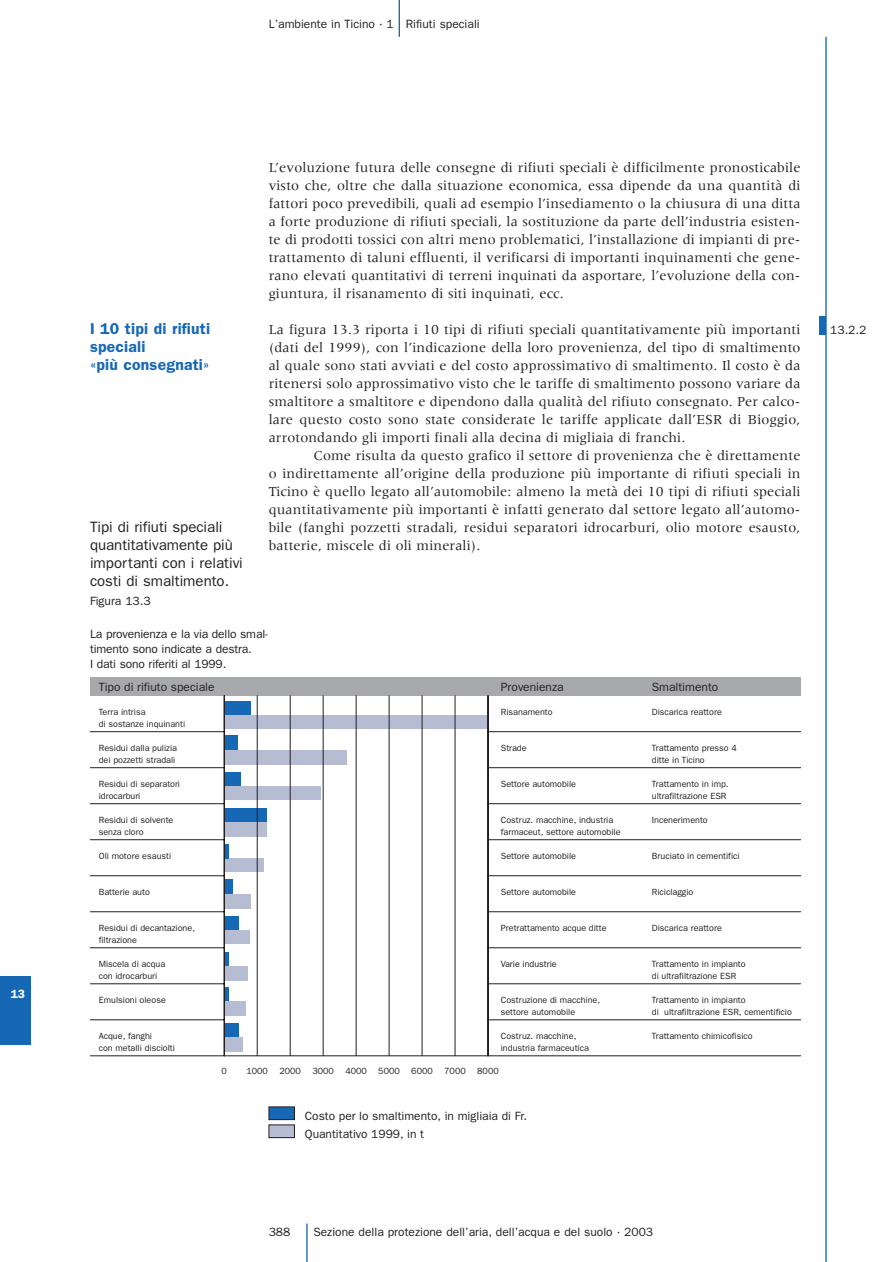
<style>
.page{position:relative;width:893px;height:1262px;background:#fff}
.page>*{position:absolute;margin:0;border:0;box-sizing:border-box;transform-origin:0 0}
.t1{font:600 15.75px/18px "Franklin Gothic";letter-spacing:.01em;color:#1768b4}
.t2{font:15px/18px "Franklin Gothic";color:#231f20}
.t3{font:14.25px/18px "Meridien";letter-spacing:.01em;color:#231f20;text-align:justify}
.t4{font:12px/15px "Franklin Gothic";color:#231f20}
.t5{font:600 12px "Franklin Gothic";color:#fff}
.t6{font:9px/12px "Franklin Gothic";color:#231f20}
</style>
<div class="page">
<div style="left:90px;top:676px;width:710px;height:19px;background:#a8a9ad"></div>
<div style="left:269px;top:1106px;width:25px;height:13px;background:#1768b4"></div>
<div style="left:269px;top:1124px;width:25px;height:13px;background:#b6bdd3"></div>
<svg style="left:90px;top:695px;width:710px;height:361px"></svg>
<hr style="left:455px;top:695px;width:1px;height:360px;background:#231f20">
<hr style="left:422px;top:695px;width:1px;height:360px;background:#231f20">
<hr style="left:389px;top:695px;width:1px;height:360px;background:#231f20">
<hr style="left:356px;top:695px;width:1px;height:360px;background:#231f20">
<hr style="left:323px;top:695px;width:1px;height:360px;background:#231f20">
<hr style="left:290px;top:695px;width:1px;height:360px;background:#231f20">
<hr style="left:257px;top:695px;width:1px;height:360px;background:#231f20">
<hr style="left:306px;top:1223px;width:1px;height:38px;background:#1768b4">
<div style="left:0;top:976px;width:30px;height:68px;background:#1768b4"></div>
<div style="left:819px;top:316px;width:7px;height:18px;background:#1768b4"></div>
<hr style="left:825px;top:37px;width:1px;height:1224px;background:#1768b4">
<hr style="left:398px;top:0;width:2px;height:37px;background:#1768b4">
<p class="t5" style="left:11px;top:989px;width:16px">13</p>
<p class="t4" style="left:269px;top:18px;width:212px">L’ambiente in Ticino · 1 Rifiuti speciali</p>
<p class="t3" style="left:269px;top:160px;width:533px">L’evoluzione futura delle consegne di rifiuti speciali è difficilmente pronosticabile visto che, oltre che dalla situazione economica, essa dipende da una quantità di fattori poco prevedibili, quali ad esempio l’insediamento o la chiusura di una ditta a forte produzione di rifiuti speciali, la sostituzione da parte dell’industria esisten&shy;te di prodotti tossici con altri meno problematici, l’installazione di impianti di pre&shy;trattamento di taluni effluenti, il verificarsi di importanti inquinamenti che gene&shy;rano elevati quantitativi di terreni inquinati da asportare, l’evoluzione della con&shy;giuntura, il risanamento di siti inquinati, ecc.</p>
<p class="t3" style="left:269px;top:322px;width:533px">La figura 13.3 riporta i 10 tipi di rifiuti speciali quantitativamente più importanti (dati del 1999), con l’indicazione della loro provenienza, del tipo di smaltimento al quale sono stati avviati e del costo approssimativo di smaltimento. Il costo è da ritenersi solo approssimativo visto che le tariffe di smaltimento possono variare da smaltitore a smaltitore e dipendono dalla qualità del rifiuto consegnato. Per calco&shy;lare questo costo sono state considerate le tariffe applicate dall’ESR di Bioggio, arrotondando gli importi finali alla decina di migliaia di franchi.</p>
<p class="t3" style="left:269px;top:448px;width:533px;text-indent:45px">Come risulta da questo grafico il settore di provenienza che è direttamente o indirettamente all’origine della produzione più importante di rifiuti speciali in Ticino è quello legato all’automobile: almeno la metà dei 10 tipi di rifiuti speciali quantitativamente più importanti è infatti generato dal settore legato all’automo&shy;bile (fanghi pozzetti stradali, residui separatori idrocarburi, olio motore esausto, batterie, miscele di oli minerali).</p>
<p class="t1" style="left:90px;top:321px;width:122px">I 10 tipi di rifiuti speciali<br>«più consegnati»</p>
<p class="t2" style="left:90px;top:519px;width:154px">Tipi di rifiuti speciali quantitativamente più importanti con i relativi costi di smaltimento.</p>
<p class="t4" style="left:90px;top:594px;width:62px">Figura 13.3</p>
<p class="t4" style="left:90px;top:627px;width:179px">La provenienza e la via dello smal&shy;timento sono indicate a destra.<br>I dati sono riferiti al 1999.</p>
<p class="t4" style="left:99px;top:680px;width:117px">Tipo di rifiuto speciale</p>
<p class="t6" style="left:99px;top:706px;width:88px">Terra intrisa<br>di sostanze inquinanti</p>
<p class="t6" style="left:99px;top:742px;width:80px">Residui dalla pulizia dei pozzetti stradali</p>
<p class="t6" style="left:99px;top:778px;width:83px">Residui di separatori idrocarburi</p>
<p class="t6" style="left:99px;top:814px;width:76px">Residui di solvente senza cloro</p>
<p class="t6" style="left:99px;top:850px;width:74px">Oli motore esausti</p>
<p class="t6" style="left:99px;top:886px;width:53px">Batterie auto</p>
<p class="t6" style="left:99px;top:922px;width:98px">Residui di decantazione, filtrazione</p>
<p class="t6" style="left:99px;top:958px;width:68px">Miscela di acqua con idrocarburi</p>
<p class="t6" style="left:99px;top:994px;width:69px">Emulsioni oleose</p>
<p class="t6" style="left:99px;top:1030px;width:78px">Acque, fanghi<br>con metalli disciolti</p>
<p class="t4" style="left:501px;top:680px;width:64px">Provenienza</p>
<p class="t6" style="left:501px;top:706px;width:53px">Risanamento</p>
<p class="t6" style="left:501px;top:742px;width:27px">Strade</p>
<p class="t6" style="left:501px;top:778px;width:77px">Settore automobile</p>
<p class="t6" style="left:501px;top:814px;width:121px">Costruz. macchine, industria farmaceut, settore automobile</p>
<p class="t6" style="left:501px;top:850px;width:77px">Settore automobile</p>
<p class="t6" style="left:501px;top:886px;width:77px">Settore automobile</p>
<p class="t6" style="left:501px;top:922px;width:107px">Pretrattamento acque ditte</p>
<p class="t6" style="left:501px;top:958px;width:57px">Varie industrie</p>
<p class="t6" style="left:501px;top:994px;width:101px">Costruzione di macchine, settore automobile</p>
<p class="t6" style="left:501px;top:1030px;width:90px">Costruz. macchine, industria farmaceutica</p>
<p class="t6" style="left:221px;top:1066px;width:7px">0</p>
<p class="t6" style="left:246px;top:1066px;width:23px">1000</p>
<p class="t6" style="left:279px;top:1066px;width:23px">2000</p>
<p class="t6" style="left:312px;top:1066px;width:23px">3000</p>
<p class="t6" style="left:345px;top:1066px;width:23px">4000</p>
<p class="t6" style="left:378px;top:1066px;width:23px">5000</p>
<p class="t6" style="left:411px;top:1066px;width:23px">6000</p>
<p class="t6" style="left:444px;top:1066px;width:23px">7000</p>
<p class="t6" style="left:477px;top:1066px;width:23px">8000</p>
<p class="t4" style="left:305px;top:1107px;width:224px;line-height:18px">Costo per lo smaltimento, in migliaia di Fr.<br>Quantitativo 1999, in t</p>
<p class="t4" style="left:651px;top:680px;width:68px">Smaltimento</p>
<p class="t6" style="left:651px;top:706px;width:72px">Discarica reattore</p>
<p class="t6" style="left:651px;top:742px;width:87px">Trattamento presso 4 ditte in Ticino</p>
<p class="t6" style="left:651px;top:778px;width:78px">Trattamento in imp. ultrafiltrazione ESR</p>
<p class="t6" style="left:651px;top:814px;width:57px">Incenerimento</p>
<p class="t6" style="left:651px;top:850px;width:89px">Bruciato in cementifici</p>
<p class="t6" style="left:651px;top:886px;width:43px">Riciclaggio</p>
<p class="t6" style="left:651px;top:922px;width:72px">Discarica reattore</p>
<p class="t6" style="left:651px;top:958px;width:95px">Trattamento in impianto di ultrafiltrazione ESR</p>
<p class="t6" style="left:651px;top:994px;width:142px">Trattamento in impianto<br>di ultrafiltrazione ESR, cementificio</p>
<p class="t6" style="left:651px;top:1030px;width:102px">Trattamento chimicofisico</p>
<p class="t4" style="left:830px;top:324px;width:37px">13.2.2</p>
<p class="t4" style="left:269px;top:1225px;width:23px">388</p>
<p class="t4" style="left:313px;top:1225px;width:341px">Sezione della protezione dell’aria, dell’acqua e del suolo · 2003</p>
</div>
